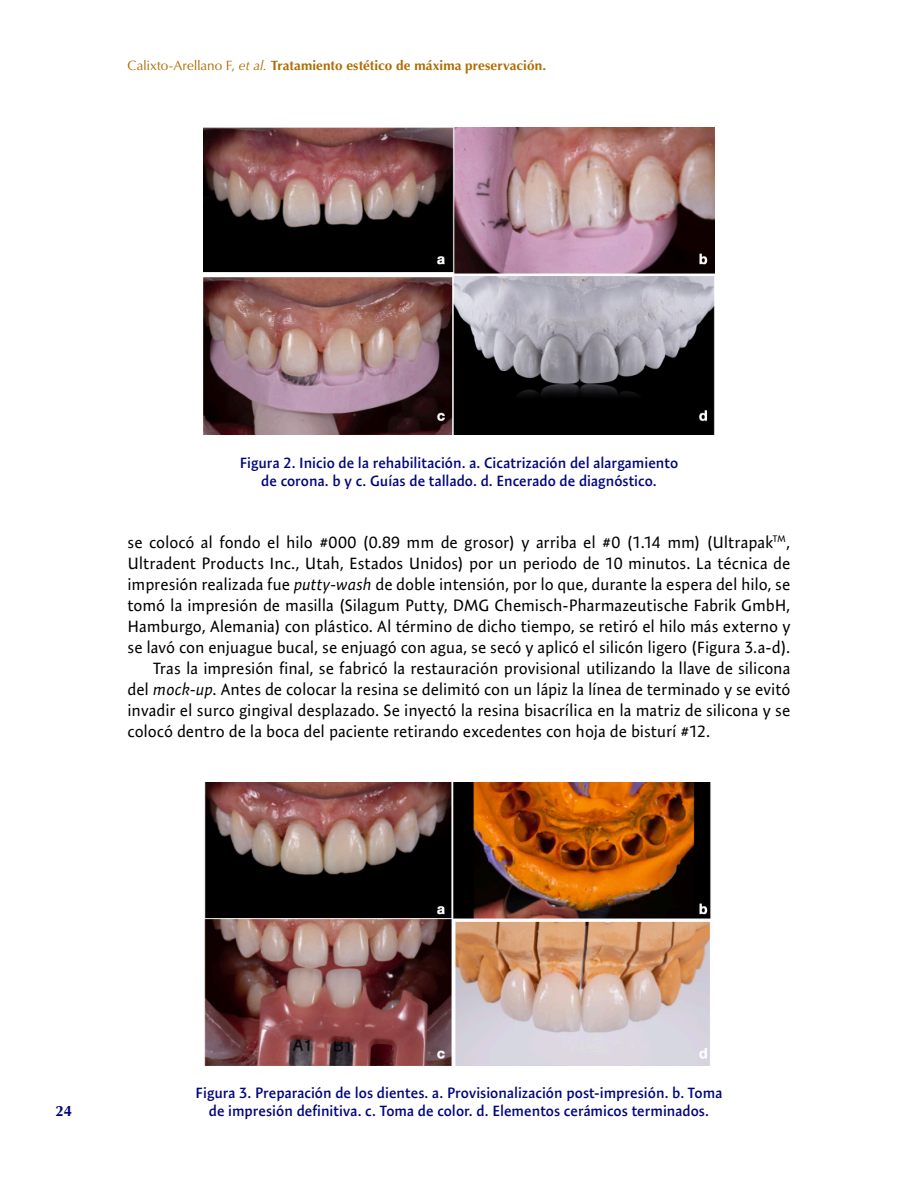
<style>
.page{position:relative;width:918px;height:1188px;background:#fff}
.page>*{position:absolute;margin:0;border:0;box-sizing:border-box;transform-origin:0 0}
.texto{font:16.5px/21px "Expo Sans Pro";letter-spacing:-.005em;color:#000;text-align:justify}
.pie_de_figura{font:600 15px/18px "Expo Sans Pro";color:#00077c;text-align:center}
.t1{font:700 15px "Optima";color:#00077c}
.t2{font:700 13.5px "Optima";letter-spacing:.005em;color:#af6c00}
.s1{font-weight:400}
.s2{font-weight:400;font-style:italic}
.s3{font-style:italic}
</style>
<div class="page">
<img style="left:204px;top:128px;width:510px;height:307px">
<img style="left:204px;top:783px;width:507px;height:282px">
<p class="t2" style="left:128px;top:58px;width:420px"><span class="s1">Calixto-Arellano F,</span> <span class="s2">et al.</span> Tratamiento estético de máxima preservación.</p>
<p class="pie_de_figura" style="left:240px;top:453px;width:440px">Figura 2. Inicio de la rehabilitación. a. Cicatrización del alargamiento de corona. b y c. Guías de tallado. d. Encerado de diagnóstico.</p>
<p class="texto" style="left:128px;top:531px;width:664px">se colocó al fondo el hilo #000 (0.89 mm de grosor) y arriba el #0 (1.14 mm) (Ultrapak<sup>TM</sup>, Ultradent Products Inc., Utah, Estados Unidos) por un periodo de 10 minutos. La técnica de impresión realizada fue <span class="s3">putty-wash</span> de doble intensión, por lo que, durante la espera del hilo, se tomó la impresión de masilla (Silagum Putty, DMG Chemisch-Pharmazeutische Fabrik GmbH, Hamburgo, Alemania) con plástico. Al término de dicho tiempo, se retiró el hilo más externo y se lavó con enjuague bucal, se enjuagó con agua, se secó y aplicó el silicón ligero (Figura 3.a-d).</p>
<p class="texto" style="left:128px;top:657px;width:664px;text-indent:26px">Tras la impresión final, se fabricó la restauración provisional utilizando la llave de silicona del <span class="s3">mock-up</span>. Antes de colocar la resina se delimitó con un lápiz la línea de terminado y se evitó invadir el surco gingival desplazado. Se inyectó la resina bisacrílica en la matriz de silicona y se colocó dentro de la boca del paciente retirando excedentes con hoja de bisturí #12.</p>
<p class="t1" style="left:55px;top:1102px;width:18px">24</p>
<p class="pie_de_figura" style="left:196px;top:1083px;width:528px">Figura 3. Preparación de los dientes. a. Provisionalización post-impresión. b. Toma de impresión definitiva. c. Toma de color. d. Elementos cerámicos terminados.</p>
</div>
